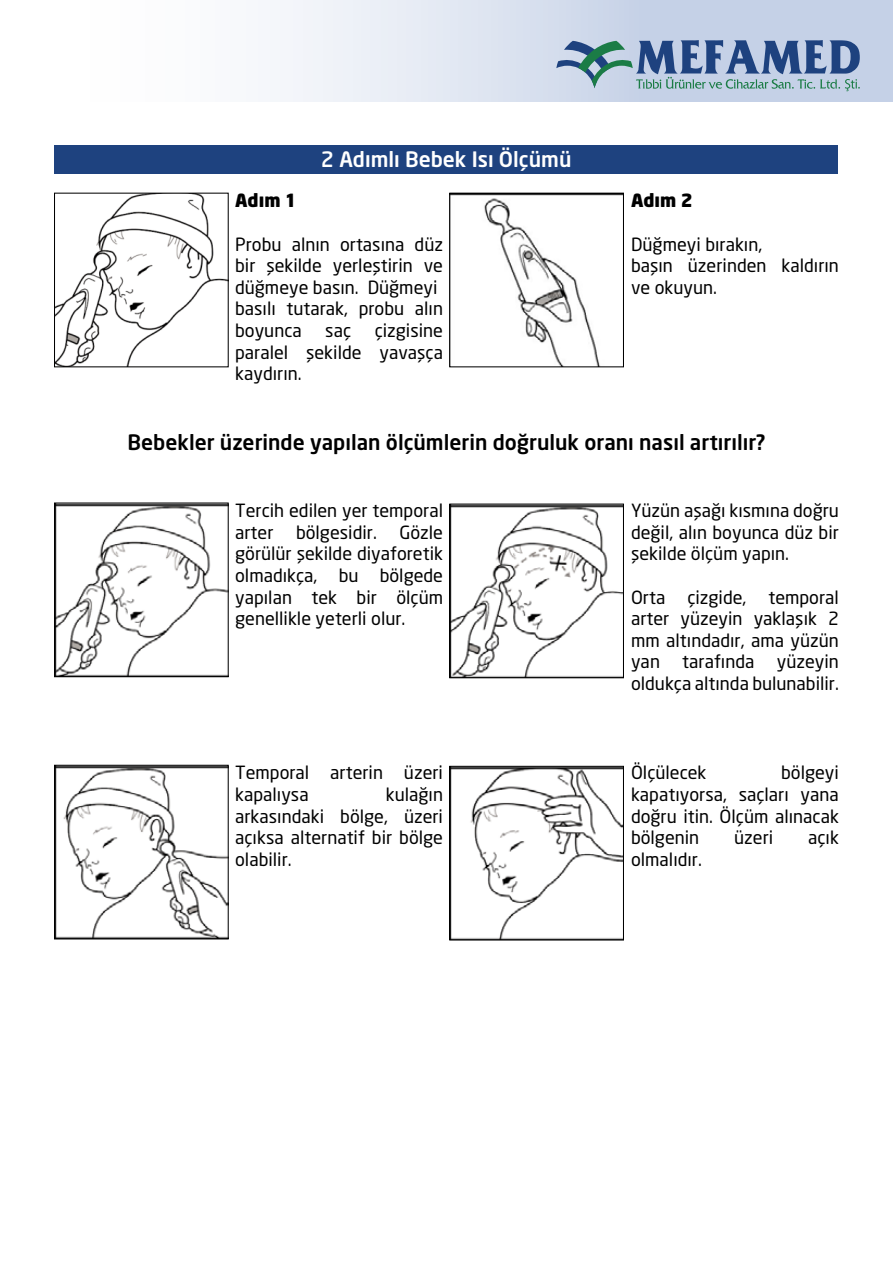
<style>
.page{position:relative;width:893px;height:1263px;background:#fff}
.page>*{position:absolute;margin:0;border:0;box-sizing:border-box;transform-origin:0 0}
.t1{font:21px "Neo Sans Medium TR";color:#000}
.t2{font:21px "Neo Sans Medium TR";color:#fff}
.t3{font:18px/21.6px "Neo Sans TR";color:#000;text-align:justify}
.t4{font:18px "Neo Sans Black TR";color:#000}
</style>
<div class="page">
<div style="left:54px;top:145px;width:784px;height:28px;background:#1e427f"></div>
<img style="left:56px;top:195px;width:171px;height:170px">
<div style="left:54px;top:193px;width:175px;height:174px;border:1px solid #000"></div>
<img style="left:451px;top:195px;width:171px;height:170px">
<div style="left:449px;top:193px;width:175px;height:174px;border:1px solid #000"></div>
<img style="left:451px;top:506px;width:171px;height:170px">
<div style="left:449px;top:504px;width:175px;height:174px;border:1px solid #000"></div>
<img style="left:451px;top:768px;width:171px;height:170px">
<div style="left:449px;top:766px;width:175px;height:174px;border:1px solid #000"></div>
<img style="left:56px;top:504px;width:171px;height:171px">
<div style="left:54px;top:502px;width:175px;height:175px;border:1px solid #000"></div>
<img style="left:56px;top:767px;width:171px;height:170px">
<div style="left:54px;top:765px;width:175px;height:174px;border:1px solid #000"></div>
<div style="left:0;top:0;width:893px;height:102px;background:linear-gradient(to right,#fff,#bac9e2)"></div>
<hr style="left:0;top:0;width:1px;height:102px;background:#17479e">
<svg style="left:556px;top:40px;width:304px;height:51px;background:#87a1bb"></svg>
<p class="t2" style="left:321px;top:146px;width:252px">2 Adımlı Bebek Isı Ölçümü</p>
<p class="t4" style="left:235px;top:189px;width:63px">Adım 1</p>
<p class="t3" style="left:235px;top:233px;width:209px;text-align:left">Probu alnın ortasına düz bir şekilde yerleştirin ve düğmeye basın. Düğmeyi basılı tutarak, probu alın boyunca</p>
<p class="t3" style="left:235px;top:319px;width:209px;text-indent:140px">çizgisine paralel şekilde yavaşça kaydırın.</p>
<p class="t3" style="left:325px;top:319px;width:27px">saç</p>
<p class="t4" style="left:631px;top:189px;width:63px">Adım 2</p>
<p class="t3" style="left:631px;top:233px;width:209px;text-align:left">Düğmeyi bırakın,<br>başın üzerinden kaldırın ve okuyun.</p>
<p class="t1" style="left:128px;top:429px;width:639px">Bebekler üzerinde yapılan ölçümlerin doğruluk oranı nasıl artırılır?</p>
<p class="t3" style="left:235px;top:499px;width:209px">Tercih edilen yer temporal arter</p>
<p class="t3" style="left:235px;top:521px;width:209px;text-indent:164px">Gözle görülür şekilde diyaforetik olmadıkça, bu bölgede yapılan tek bir ölçüm genellikle yeterli olur.</p>
<p class="t3" style="left:296px;top:521px;width:82px">bölgesidir.</p>
<p class="t3" style="left:235px;top:762px;width:209px">Temporal arterin üzeri kapalıysa</p>
<p class="t3" style="left:235px;top:783px;width:209px;text-indent:151px">kulağın arkasındaki bölge, üzeri açıksa alternatif bir bölge olabilir.</p>
<p class="t3" style="left:631px;top:499px;width:209px">Yüzün aşağı kısmına doğru değil, alın boyunca düz bir şekilde ölçüm yapın.</p>
<p class="t3" style="left:631px;top:586px;width:209px">Orta çizgide, temporal arter yüzeyin yaklaşık 2 mm altındadır, ama yüzün yan tarafında yüzeyin oldukça altında bulunabilir.</p>
<p class="t3" style="left:631px;top:762px;width:77px">Ölçülecek</p>
<p class="t3" style="left:631px;top:762px;width:209px;text-indent:150px">bölgeyi kapatıyorsa, saçları yana doğru itin. Ölçüm alınacak bölgenin</p>
<p class="t3" style="left:734px;top:826px;width:41px">üzeri</p>
<p class="t3" style="left:808px;top:826px;width:32px">açık</p>
<p class="t3" style="left:631px;top:848px;width:72px">olmalıdır.</p>
</div>
